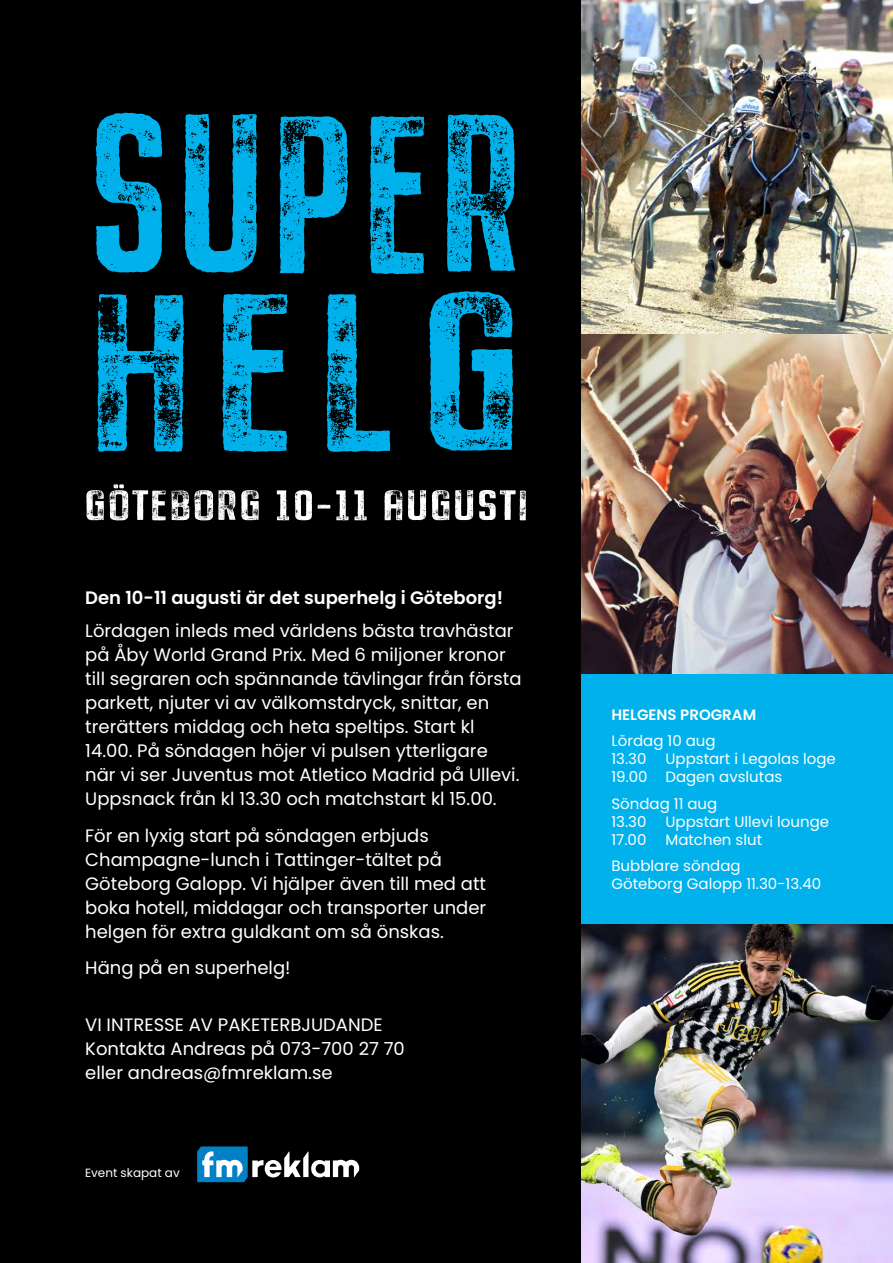
<style>
.page{position:relative;width:893px;height:1263px;background:#fff}
.page>*{position:absolute;margin:0;border:0;box-sizing:border-box;transform-origin:0 0}
.t1{font:222px/177.6px "Buckwheat TC Rough";letter-spacing:-.005em;color:#00b1eb}
.t2{font:42px "Buckwheat TC Rough";letter-spacing:-.005em;color:#fff;scale:1.33 1}
.t3{font:18px/24px "Poppins";color:#fff}
.t4{font:600 18px "Poppins";color:#fff}
.t5{font:15px/18px "Poppins";color:#fff}
.t6{font:600 15px "Poppins";color:#fff}
.t7{font:12px "Poppins";color:#fff}
</style>
<div class="page">
<div style="left:567px;top:669px;width:326px;height:260px;background:#00b1eb"></div>
<img style="left:580px;top:0;width:313px;height:334px">
<img style="left:580px;top:924px;width:313px;height:339px">
<img style="left:580px;top:334px;width:313px;height:339px">
<div style="left:0;top:0;width:580px;height:1263px;background:#000"></div>
<svg style="left:197px;top:1146px;width:162px;height:36px"></svg>
<h1 class="t1" style="left:83px;top:102px;width:446px">SUPER<br>HELG</h1>
<h2 class="t2" style="left:83px;top:480px;width:336px">GÖTEBORG 10-11 AUGUSTI</h2>
<p class="t4" style="left:85px;top:588px;width:419px">Den 10-11 augusti är det superhelg i Göteborg!</p>
<p class="t3" style="left:85px;top:619px;width:438px">Lördagen inleds med världens bästa travhästar på Åby World Grand Prix. Med 6 miljoner kronor till segraren och spännande tävlingar från första parkett, njuter vi av välkomstdryck, snittar, en trerätters middag och heta speltips. Start kl 14.00. På söndagen höjer vi pulsen ytterligare när vi ser Juventus mot Atletico Madrid på Ullevi.<br>Uppsnack från kl 13.30 och matchstart kl 15.00.</p>
<p class="t3" style="left:85px;top:823px;width:403px">För en lyxig start på söndagen erbjuds Champagne-lunch i Tattinger-tältet på Göteborg Galopp. Vi hjälper även till med att boka hotell, middagar och transporter under helgen för extra guldkant om så önskas.</p>
<p class="t3" style="left:85px;top:956px;width:207px">Häng på en superhelg!</p>
<p class="t3" style="left:85px;top:1013px;width:321px">VI INTRESSE AV PAKETERBJUDANDE<br>Kontakta Andreas på 073-700 27 70 eller andreas@fmreklam.se</p>
<p class="t7" style="left:85px;top:1165px;width:96px">Event skapat av</p>
<p class="t6" style="left:611px;top:706px;width:146px">HELGENS PROGRAM</p>
<p class="t5" style="left:611px;top:732px;width:106px">Lördag 10 aug<br>13.30</p>
<p class="t5" style="left:611px;top:750px;width:226px;text-indent:54px">Uppstart i Legolas loge<br>19.00 Dagen avslutas</p>
<p class="t5" style="left:611px;top:794px;width:107px">Söndag 11 aug<br>13.30</p>
<p class="t5" style="left:665px;top:812px;width:165px">Uppstart Ullevi lounge</p>
<p class="t5" style="left:611px;top:826px;width:152px;line-height:26.5px;text-indent:54px">Matchen slut<br>Bubblare söndag</p>
<p class="t5" style="left:611px;top:875px;width:211px">Göteborg Galopp 11.30-13.40</p>
<p class="t5" style="left:611px;top:830px;width:36px">17.00</p>
</div>
